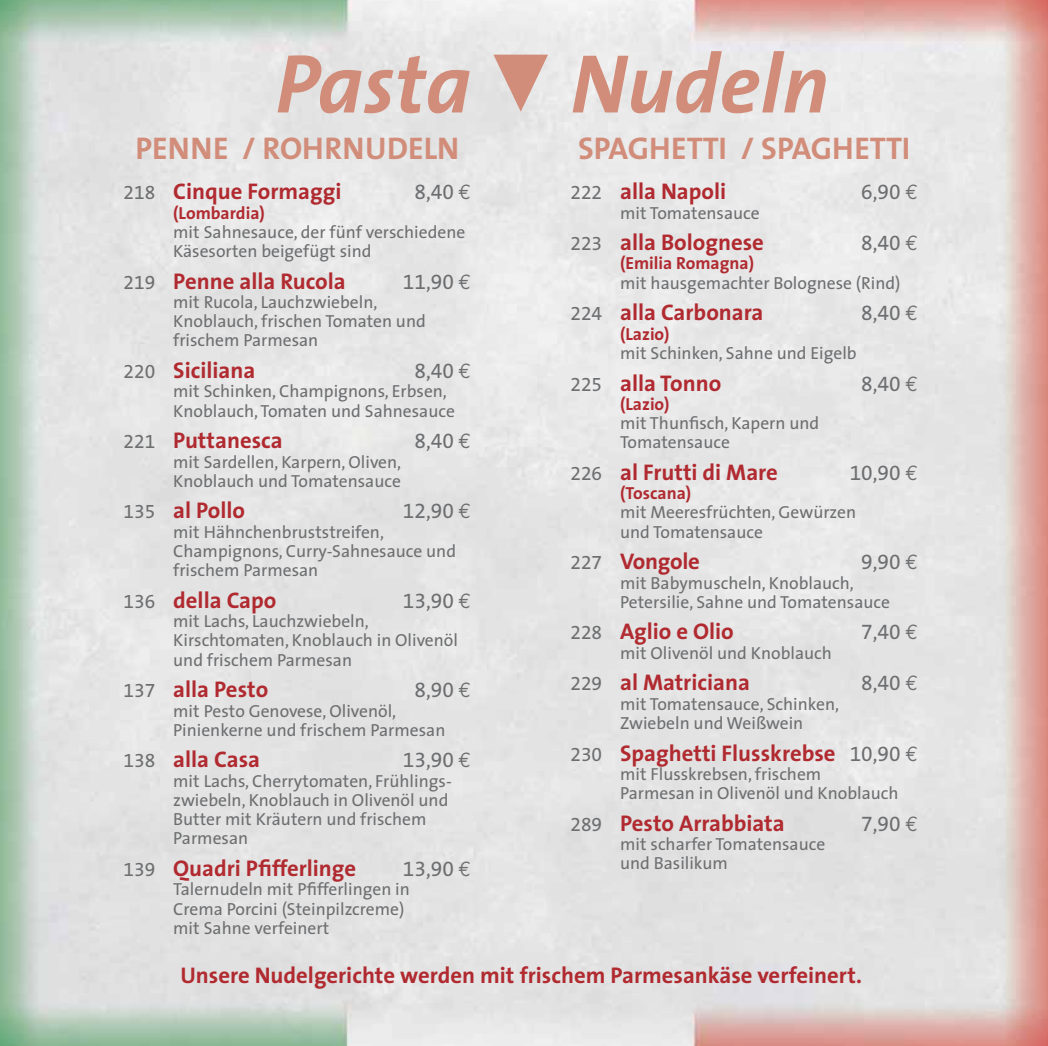
<style>
.page{position:relative;width:1048px;height:1046px;background:#fff}
.page>*{position:absolute;margin:0;border:0;box-sizing:border-box;transform-origin:0 0}
.t1{font:italic 700 84px "The Sans";color:#d18d7a}
.t2{font:700 31.5px "The Sans";color:#d18d7a}
.t3{font:700 22.75px "The Sans";color:#b02a30}
.t4{font:21px "The Sans Expert";color:#6d6e70}
.t5{font:17.5px/19.2px "The Sans";color:#6d6e70}
.t6{font:700 17.5px "The Sans";color:#b02a30}
.s1{font-family:"The Sans Expert";font-weight:400;font-size:19.25px;color:#6d6e70}
.s2{font-family:"Euro Mono"}
.s3{font-family:"The Sans Expert";font-weight:400;font-size:21px;color:#6d6e70}
.s4{font-family:"Euro Mono";font-weight:400;font-size:21px;color:#6d6e70}
</style>
<div class="page">
<img style="left:0;top:0;width:1047px;height:1046px">
<svg style="left:493px;top:55px;width:55px;height:57px;background:#dbb9b0"></svg>
<h1 class="t1" style="left:275px;top:34px;width:555px">Pasta Nudeln</h1>
<h2 class="t2" style="left:135px;top:134px;width:325px">PENNE / ROHRNUDELN</h2>
<h2 class="t2" style="left:578px;top:134px;width:334px">SPAGHETTI / SPAGHETTI</h2>
<h3 class="t3" style="left:124px;top:181px;width:219px"><span class="s1">218</span> Cinque Formaggi</h3>
<p class="t4" style="left:414px;top:185px;width:58px">8,40 <span class="s2">€</span></p>
<p class="t6" style="left:173px;top:205px;width:93px">(Lombardia)</p>
<p class="t5" style="left:173px;top:224px;width:293px">mit Sahnesauce, der fünf verschiedene<br>Käsesorten beigefügt sind</p>
<h3 class="t3" style="left:124px;top:271px;width:224px"><span class="s1">219</span> Penne alla Rucola</h3>
<p class="t4" style="left:403px;top:274px;width:70px">11,90 <span class="s2">€</span></p>
<p class="t5" style="left:173px;top:294px;width:254px">mit Rucola, Lauchzwiebeln,<br>Knoblauch, frischen Tomaten und frischem Parmesan</p>
<h3 class="t3" style="left:124px;top:360px;width:133px"><span class="s1">220</span> Siciliana</h3>
<p class="t4" style="left:414px;top:364px;width:58px">8,40 <span class="s2">€</span></p>
<p class="t5" style="left:173px;top:383px;width:283px">mit Schinken, Champignons, Erbsen,<br>Knoblauch, Tomaten und Sahnesauce</p>
<h3 class="t3" style="left:124px;top:430px;width:161px"><span class="s1">221</span> Puttanesca</h3>
<p class="t4" style="left:414px;top:434px;width:58px">8,40 <span class="s2">€</span></p>
<p class="t5" style="left:173px;top:454px;width:229px">mit Sardellen, Karpern, Oliven,<br>Knoblauch und Tomatensauce</p>
<h3 class="t3" style="left:124px;top:501px;width:123px"><span class="s1">135</span> al Pollo</h3>
<p class="t4" style="left:403px;top:504px;width:70px">12,90 <span class="s2">€</span></p>
<p class="t5" style="left:173px;top:524px;width:284px">mit Hähnchenbruststreifen,<br>Champignons, Curry-Sahnesauce und frischem Parmesan</p>
<h3 class="t3" style="left:124px;top:590px;width:154px"><span class="s1">136</span> della Capo</h3>
<p class="t4" style="left:403px;top:593px;width:70px">13,90 <span class="s2">€</span></p>
<p class="t5" style="left:173px;top:613px;width:286px">mit Lachs, Lauchzwiebeln,<br>Kirschtomaten, Knoblauch in Olivenöl und frischem Parmesan</p>
<h3 class="t3" style="left:124px;top:679px;width:146px"><span class="s1">137</span> alla Pesto</h3>
<p class="t4" style="left:414px;top:683px;width:58px">8,90 <span class="s2">€</span></p>
<p class="t5" style="left:173px;top:702px;width:273px">mit Pesto Genovese, Olivenöl,<br>Pinienkerne und frischem Parmesan</p>
<h3 class="t3" style="left:124px;top:750px;width:138px"><span class="s1">138</span> alla Casa</h3>
<p class="t4" style="left:403px;top:753px;width:70px">13,90 <span class="s2">€</span></p>
<p class="t5" style="left:173px;top:773px;width:280px">mit Lachs, Cherrytomaten, Frühlings&shy;zwiebeln, Knoblauch in Olivenöl und<br>Butter mit Kräutern und frischem<br>Parmesan</p>
<h3 class="t3" style="left:124px;top:858px;width:234px"><span class="s1">139</span> Quadri Pfifferlinge</h3>
<p class="t4" style="left:403px;top:862px;width:70px">13,90 <span class="s2">€</span></p>
<p class="t5" style="left:173px;top:881px;width:238px">Talernudeln mit Pfifferlingen in<br>Crema Porcini (Steinpilzcreme) mit Sahne verfeinert</p>
<h3 class="t3" style="left:570px;top:181px;width:157px"><span class="s1">222</span> alla Napoli</h3>
<p class="t4" style="left:861px;top:185px;width:58px">6,90 <span class="s2">€</span></p>
<p class="t5" style="left:620px;top:205px;width:141px">mit Tomatensauce</p>
<h3 class="t3" style="left:570px;top:232px;width:195px"><span class="s1">223</span> alla Bolognese</h3>
<p class="t4" style="left:861px;top:236px;width:58px">8,40 <span class="s2">€</span></p>
<p class="t6" style="left:620px;top:256px;width:135px">(Emilia Romagna)</p>
<p class="t5" style="left:620px;top:275px;width:282px">mit hausgemachter Bolognese (Rind)</p>
<h3 class="t3" style="left:570px;top:302px;width:194px"><span class="s1">224</span> alla Carbonara</h3>
<p class="t4" style="left:861px;top:306px;width:58px">8,40 <span class="s2">€</span></p>
<p class="t6" style="left:620px;top:326px;width:51px">(Lazio)</p>
<p class="t5" style="left:620px;top:345px;width:238px">mit Schinken, Sahne und Eigelb</p>
<h3 class="t3" style="left:570px;top:373px;width:152px"><span class="s1">225</span> alla Tonno</h3>
<p class="t4" style="left:861px;top:376px;width:58px">8,40 <span class="s2">€</span></p>
<p class="t6" style="left:620px;top:396px;width:51px">(Lazio)</p>
<p class="t5" style="left:620px;top:415px;width:201px">mit Thunfisch, Kapern und<br>Tomatensauce</p>
<h3 class="t3" style="left:570px;top:462px;width:209px"><span class="s1">226</span> al Frutti di Mare</h3>
<p class="t4" style="left:849px;top:465px;width:70px">10,90 <span class="s2">€</span></p>
<p class="t6" style="left:620px;top:485px;width:73px">(Toscana)</p>
<p class="t5" style="left:620px;top:504px;width:237px">mit Meeresfrüchten, Gewürzen und Tomatensauce</p>
<h3 class="t3" style="left:570px;top:551px;width:131px"><span class="s1">227</span> Vongole</h3>
<p class="t4" style="left:861px;top:555px;width:58px">9,90 <span class="s2">€</span></p>
<p class="t5" style="left:620px;top:575px;width:271px">mit Babymuscheln, Knoblauch,<br>Petersilie, Sahne und Tomatensauce</p>
<h3 class="t3" style="left:570px;top:622px;width:165px"><span class="s1">228</span> Aglio e Olio</h3>
<p class="t4" style="left:861px;top:625px;width:58px">7,40 <span class="s2">€</span></p>
<p class="t5" style="left:620px;top:645px;width:213px">mit Olivenöl und Knoblauch</p>
<h3 class="t3" style="left:570px;top:673px;width:181px"><span class="s1">229</span> al Matriciana</h3>
<p class="t4" style="left:861px;top:676px;width:58px">8,40 <span class="s2">€</span></p>
<p class="t5" style="left:620px;top:696px;width:220px">mit Tomatensauce, Schinken,<br>Zwiebeln und Weißwein</p>
<h3 class="t3" style="left:570px;top:743px;width:349px"><span class="s1">230</span> Spaghetti Flusskrebse <span class="s3">10,90</span> <span class="s4">€</span></h3>
<p class="t5" style="left:620px;top:766px;width:280px">mit Flusskrebsen, frischem<br>Parmesan in Olivenöl und Knoblauch</p>
<h3 class="t3" style="left:570px;top:813px;width:216px"><span class="s1">289</span> Pesto Arrabbiata</h3>
<p class="t4" style="left:861px;top:816px;width:58px">7,90 <span class="s2">€</span></p>
<p class="t5" style="left:620px;top:836px;width:207px">mit scharfer Tomatensauce und Basilikum</p>
<h3 class="t3" style="left:180px;top:966px;width:683px">Unsere Nudelgerichte werden mit frischem Parmesankäse verfeinert.</h3>
</div>
